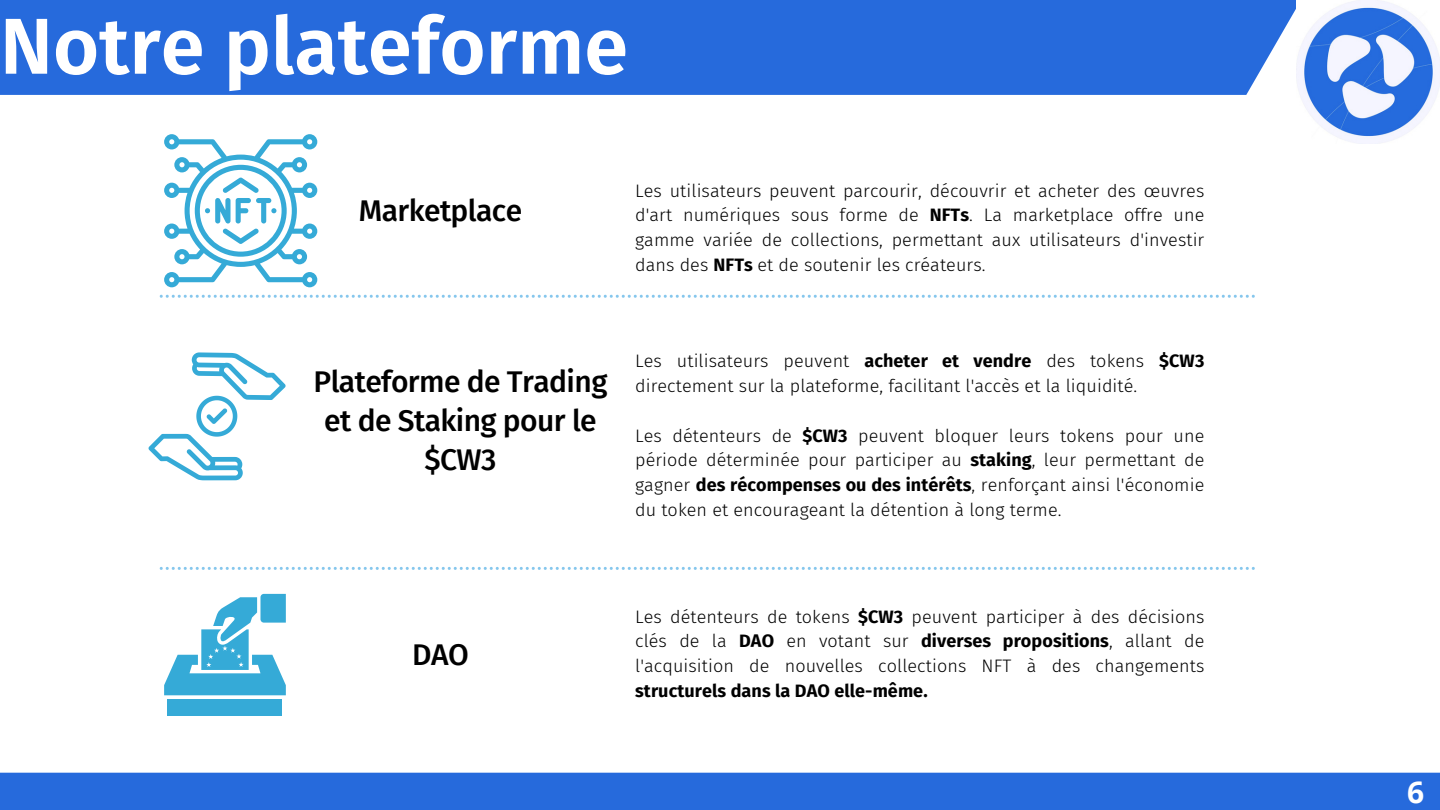
<style>
.page{position:relative;width:1440px;height:810px;background:#fff}
.page>*{position:absolute;margin:0;border:0;box-sizing:border-box;transform-origin:0 0}
.t1{font:600 79.2px "Fira Sans";color:#fff}
.t2{font:500 30px/39px "Fira Sans";letter-spacing:-.02em;color:#000;text-align:center}
.t3{font:700 30px "Open Sans";color:#fff}
.t4{font:300 18px/24.8px "Fira Sans";letter-spacing:.005em;color:#000;text-align:justify}
.t5{font:700 18px "Fira Sans";letter-spacing:.005em;color:#000}
.s1{font-weight:700}
</style>
<div class="page">
<div style="left:0;top:0;width:1336px;height:95px;background:#266adc"></div>
<svg style="left:160px;top:567px;width:1095px;height:3px"></svg>
<svg style="left:160px;top:295px;width:1095px;height:3px"></svg>
<img style="left:1296px;top:0;width:144px;height:143px">
<svg style="left:149px;top:352px;width:137px;height:128px"></svg>
<div style="left:168px;top:699px;width:114px;height:16px;background:#35aad7"></div>
<svg style="left:164px;top:594px;width:122px;height:101px"></svg>
<div style="left:0;top:773px;width:1440px;height:37px;background:#266adc"></div>
<svg style="left:164px;top:134px;width:153px;height:153px"></svg>
<h1 class="t1" style="left:0;top:0;width:629px">Notre plateforme</h1>
<h2 class="t2" style="left:359px;top:191px;width:165px">Marketplace</h2>
<p class="t4" style="left:635px;top:178px;width:571px">Les utilisateurs peuvent parcourir, découvrir et acheter des œuvres d'art numériques sous forme de <span class="s1">NFTs</span>. La marketplace offre une gamme variée de collections, permettant aux utilisateurs d'investir dans des <span class="s1">NFTs</span> et de soutenir les créateurs.</p>
<h2 class="t2" style="left:314px;top:362px;width:295px">Plateforme de Trading et de Staking pour le $CW3</h2>
<p class="t4" style="left:635px;top:349px;width:571px">Les utilisateurs peuvent <span class="s1">acheter et vendre</span> des tokens <span class="s1">$CW3 </span>directement sur la plateforme, facilitant l'accès et la liquidité.</p>
<p class="t4" style="left:635px;top:423px;width:571px">Les détenteurs de <span class="s1">$CW3</span> peuvent bloquer leurs tokens pour une période déterminée pour participer au <span class="s1">staking</span>, leur permettant de gagner <span class="s1">des récompenses ou des intérêts</span>, renforçant ainsi l'économie du token et encourageant la détention à long terme.</p>
<h2 class="t2" style="left:412px;top:635px;width:58px">DAO</h2>
<p class="t4" style="left:635px;top:604px;width:571px">Les détenteurs de tokens <span class="s1">$CW3</span> peuvent participer à des décisions clés de la <span class="s1">DAO</span> en votant sur <span class="s1">diverses propositions</span>, allant de l'acquisition de nouvelles collections NFT à des changements</p>
<p class="t5" style="left:635px;top:680px;width:294px">structurels dans la DAO elle-même.</p>
<h2 class="t3" style="left:1407px;top:771px;width:19px">6</h2>
</div>
